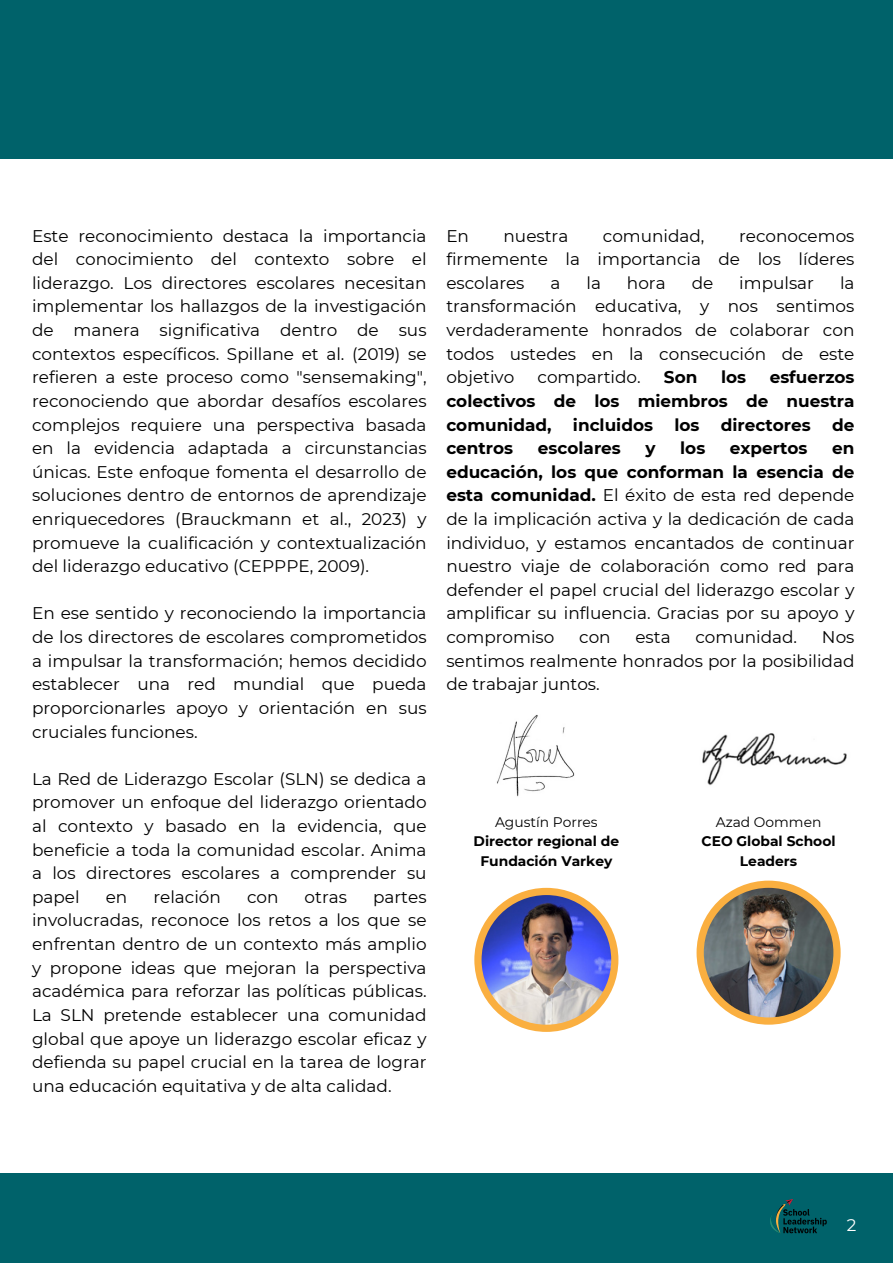
<style>
.page{position:relative;width:893px;height:1264px;background:#fff}
.page>*{position:absolute;margin:0;border:0;box-sizing:border-box;transform-origin:0 0}
.t1{font:16.8px/23.5px "Montserrat";color:#000;text-align:justify}
.t2{font:700 16.8px/23.5px "Montserrat";color:#000;text-align:justify}
.t3{font:16.8px "Montserrat";color:#fff}
.t4{font:700 13.8px/19px "Montserrat";color:#000;text-align:center}
.t5{font:13.8px "Montserrat";color:#000}
.s1{font-weight:700}
</style>
<div class="page">
<div style="left:0;top:0;width:892px;height:158px;background:#00626a"></div>
<div style="left:0;top:1173px;width:892px;height:89px;background:#00626a"></div>
<div style="left:474px;top:887px;width:144px;height:144px;background:#faaf40;border-radius:50%"></div>
<div style="left:696px;top:880px;width:144px;height:144px;background:#faaf40;border-radius:50%"></div>
<img style="left:481px;top:895px;width:130px;height:129px;border-radius:50%">
<img style="left:703px;top:887px;width:130px;height:130px;border-radius:50%">
<img style="left:497px;top:715px;width:78px;height:82px">
<img style="left:770px;top:1199px;width:57px;height:35px">
<img style="left:702px;top:733px;width:145px;height:53px">
<p class="t1" style="left:32px;top:224px;width:396px">Este reconocimiento destaca la importancia del conocimiento del contexto sobre el liderazgo. Los directores escolares necesitan implementar los hallazgos de la investigación de manera significativa dentro de sus contextos específicos. Spillane et al. (2019) se refieren a este proceso como "sensemaking", reconociendo que abordar desafíos escolares complejos requiere una perspectiva basada en la evidencia adaptada a circunstancias únicas. Este enfoque fomenta el desarrollo de soluciones dentro de entornos de aprendizaje enriquecedores (Brauckmann et al., 2023) y promueve la cualificación y contextualización del liderazgo educativo (CEPPPE, 2009).</p>
<p class="t1" style="left:32px;top:601px;width:396px">En ese sentido y reconociendo la importancia de los directores de escolares comprometidos a impulsar la transformación; hemos decidido establecer una red mundial que pueda proporcionarles apoyo y orientación en sus cruciales funciones.</p>
<p class="t1" style="left:32px;top:767px;width:396px">La Red de Liderazgo Escolar (SLN) se dedica a promover un enfoque del liderazgo orientado al contexto y basado en la evidencia, que beneficie a toda la comunidad escolar. Anima a los directores escolares a comprender su papel</p>
<p class="t1" style="left:106px;top:885px;width:23px">en</p>
<p class="t1" style="left:153px;top:885px;width:69px">relación</p>
<p class="t1" style="left:247px;top:885px;width:33px">con</p>
<p class="t1" style="left:304px;top:885px;width:44px">otras</p>
<p class="t1" style="left:32px;top:885px;width:396px;text-indent:341px">partes involucradas, reconoce los retos a los que se enfrentan dentro de un contexto más amplio y propone ideas que mejoran la perspectiva académica para reforzar las políticas públicas.<br>La SLN pretende establecer una comunidad global que apoye un liderazgo escolar eficaz y defienda su papel crucial en la tarea de lograr una educación equitativa y de alta calidad.</p>
<p class="t1" style="left:446px;top:224px;width:24px">En</p>
<p class="t1" style="left:503px;top:224px;width:66px">nuestra</p>
<p class="t1" style="left:602px;top:224px;width:103px">comunidad,</p>
<p class="t1" style="left:446px;top:224px;width:409px;text-indent:293px">reconocemos firmemente la importancia de los líderes escolares</p>
<p class="t1" style="left:446px;top:271px;width:409px;text-indent:393px">la transformación educativa, y nos sentimos verdaderamente honrados de colaborar con todos ustedes en la consecución de este objetivo</p>
<p class="t1" style="left:550px;top:271px;width:11px">a</p>
<p class="t1" style="left:586px;top:271px;width:16px">la</p>
<p class="t1" style="left:627px;top:271px;width:40px">hora</p>
<p class="t1" style="left:691px;top:271px;width:23px">de</p>
<p class="t1" style="left:739px;top:271px;width:76px">impulsar</p>
<p class="t2" style="left:446px;top:365px;width:409px;text-indent:323px">esfuerzos colectivos de los miembros de nuestra comunidad,</p>
<p class="t1" style="left:537px;top:365px;width:105px">compartido.</p>
<p class="t2" style="left:664px;top:365px;width:35px">Son</p>
<p class="t2" style="left:721px;top:365px;width:27px">los</p>
<p class="t2" style="left:573px;top:412px;width:82px">incluidos</p>
<p class="t2" style="left:674px;top:412px;width:27px">los</p>
<p class="t2" style="left:720px;top:412px;width:91px">directores</p>
<p class="t2" style="left:832px;top:412px;width:24px">de</p>
<p class="t2" style="left:446px;top:436px;width:68px">centros</p>
<p class="t2" style="left:538px;top:436px;width:84px">escolares</p>
<p class="t2" style="left:645px;top:436px;width:12px">y</p>
<p class="t2" style="left:680px;top:436px;width:27px">los</p>
<p class="t2" style="left:730px;top:436px;width:79px">expertos</p>
<p class="t1" style="left:446px;top:436px;width:409px;text-indent:386px"><span class="s1">en educación, los que conforman la esencia de esta comunidad.</span> El éxito de esta red depende de la implicación activa y la dedicación de cada individuo, y estamos encantados de continuar nuestro viaje de colaboración como red para defender el papel crucial del liderazgo escolar y amplificar su influencia. Gracias por su apoyo y compromiso</p>
<p class="t1" style="left:579px;top:625px;width:33px">con</p>
<p class="t1" style="left:635px;top:625px;width:37px">esta</p>
<p class="t1" style="left:695px;top:625px;width:103px">comunidad.</p>
<p class="t1" style="left:446px;top:625px;width:409px;text-indent:375px">Nos sentimos realmente honrados por la posibilidad de trabajar juntos.</p>
<p class="t5" style="left:495px;top:814px;width:104px">Agustín Porres</p>
<p class="t4" style="left:473px;top:832px;width:147px">Director regional de<br>Fundación Varkey</p>
<p class="t5" style="left:715px;top:814px;width:107px">Azad Oommen</p>
<p class="t4" style="left:701px;top:832px;width:135px">CEO Global School<br>Leaders</p>
<p class="t3" style="left:846px;top:1214px;width:11px">2</p>
</div>
